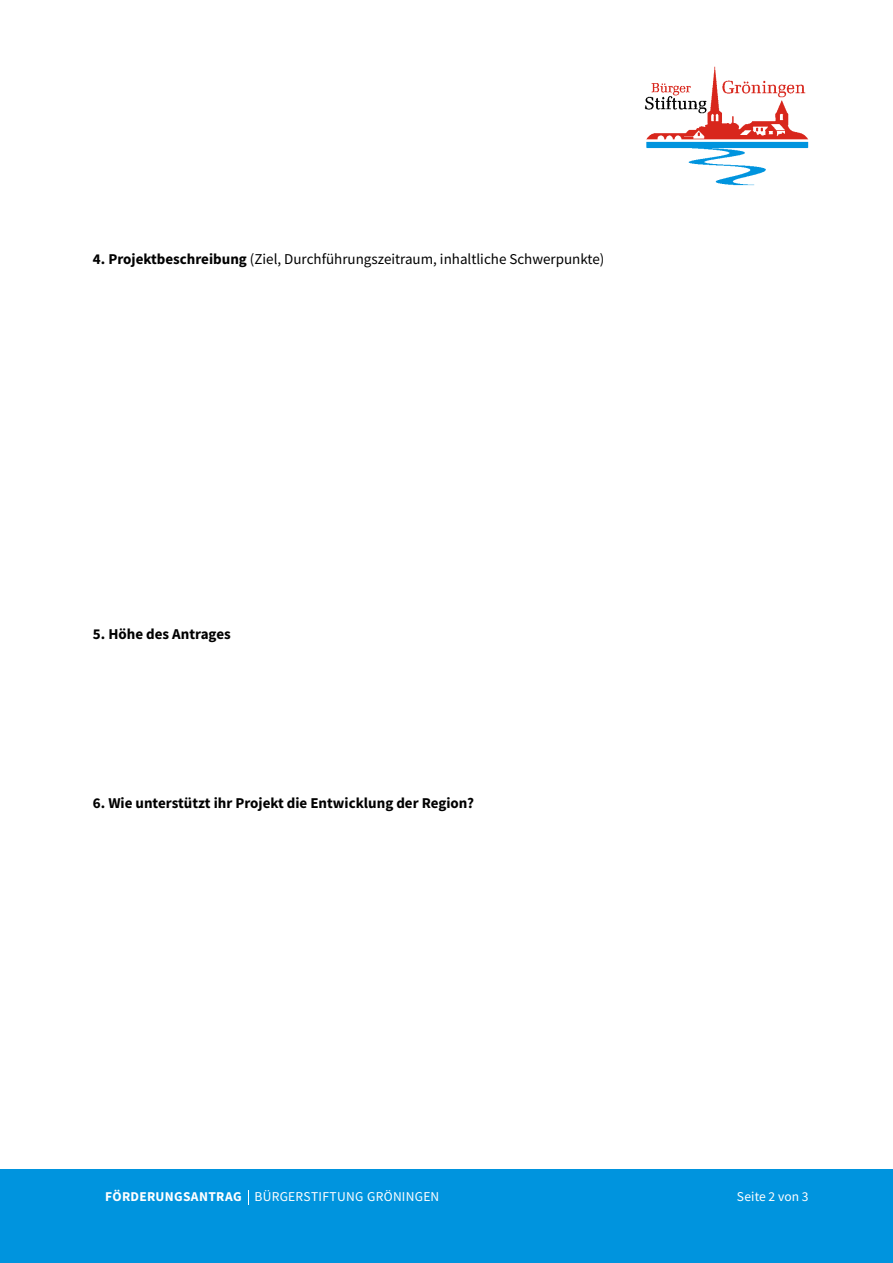
<style>
.page{position:relative;width:893px;height:1263px;background:#fff}
.page>*{position:absolute;margin:0;border:0;box-sizing:border-box;transform-origin:0 0}
.t1{font:15px "Source Sans Pro";color:#000}
.t2{font:700 15px "Source Sans Pro";color:#000}
.t3{font:13.5px "Source Sans Pro";letter-spacing:.02em;color:#fff}
.s1{font-weight:700}
</style>
<div class="page">
<img style="left:644px;top:67px;width:165px;height:119px">
<div style="left:0;top:1169px;width:893px;height:94px;background:#0094de"></div>
<svg style="left:248px;top:1190px;width:1px;height:14px"></svg>
<p class="t1" style="left:93px;top:249px;width:513px"><span class="s1">4. Projektbeschreibung</span> (Ziel, Durchführungszeitraum, inhaltliche Schwerpunkte)</p>
<p class="t2" style="left:93px;top:624px;width:139px">5. Höhe des Antrages</p>
<p class="t2" style="left:93px;top:792px;width:383px">6. Wie unterstützt ihr Projekt die Entwicklung der Region?</p>
<p class="t3" style="left:105px;top:1188px;width:335px"><span class="s1">FÖRDERUNGSANTRAG</span> BÜRGERSTIFTUNG GRÖNINGEN</p>
<p class="t3" style="left:737px;top:1188px;width:73px">Seite 2 von 3</p>
</div>
